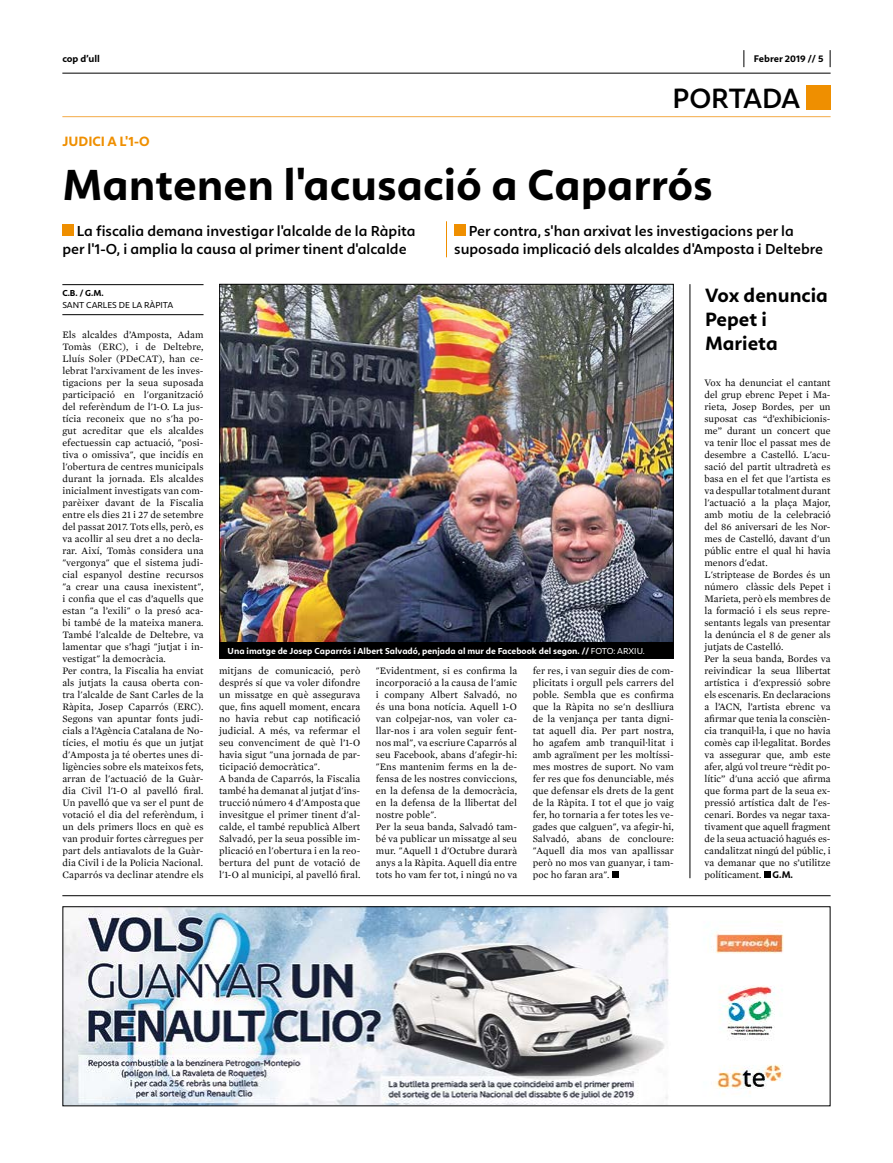
<style>
.page{position:relative;width:893px;height:1163px;background:#fff}
.page>*{position:absolute;margin:0;border:0;box-sizing:border-box;transform-origin:0 0}
.t1{font:700 45px "Calima";color:#000}
.t2{font:600 29px "Calima";letter-spacing:-.01em;color:#000}
.t3{font:700 20px/24px "Calima";color:#000}
.t4{font:600 15px/18px "Calima";color:#000}
.t5{font:700 14px "Calima";color:#ef8f00}
.t6{font:10px/12px "Mercury Text G1";letter-spacing:.01em;color:#000}
.t7{font:700 10px "Calima";color:#000}
.t8{font:700 9px "Calima";color:#fff}
.t9{font:9px "Calima";color:#000}
.t10{font:700 9px "Calima";color:#000}
.s1{font-weight:400}
.s2{font-family:"Calima";font-weight:700}
</style>
<div class="page">
<hr style="left:62px;top:73px;width:769px;height:1px;background:#000">
<svg style="left:743px;top:50px;width:1px;height:17px"></svg>
<svg style="left:830px;top:50px;width:1px;height:17px"></svg>
<div style="left:807px;top:86px;width:24px;height:24px;background:#ef8f00"></div>
<hr style="left:62px;top:116px;width:769px;height:1px;background:#f4ab47">
<img style="left:64px;top:908px;width:720px;height:196px">
<div style="left:62px;top:906px;width:769px;height:200px;border:1px solid #000"></div>
<hr style="left:62px;top:895px;width:769px;height:1px;background:#000">
<div style="left:62px;top:224px;width:12px;height:12px;background:#ef8f00"></div>
<div style="left:454px;top:224px;width:11px;height:12px;background:#ef8f00"></div>
<hr style="left:446px;top:221px;width:1px;height:36px;background:#ef8f00">
<div style="left:612px;top:871px;width:7px;height:7px;background:#000"></div>
<img style="left:221px;top:286px;width:451px;height:356px">
<div style="left:219px;top:642px;width:455px;height:16px;background:#000"></div>
<div style="left:764px;top:871px;width:6px;height:7px;background:#000"></div>
<hr style="left:689px;top:284px;width:1px;height:594px;background:#000">
<hr style="left:62px;top:314px;width:142px;height:1px;background:#000">
<hr style="left:62px;top:284px;width:142px;height:1px;background:#000">
<p class="t7" style="left:62px;top:53px;width:39px">cop d’ull</p>
<p class="t7" style="left:754px;top:53px;width:71px">Febrer 2019 // 5</p>
<h2 class="t2" style="left:672px;top:82px;width:129px">PORTADA</h2>
<h3 class="t5" style="left:62px;top:133px;width:89px">JUDICI A L'1-O</h3>
<h1 class="t1" style="left:62px;top:159px;width:652px">Mantenen l'acusació a Caparrós</h1>
<h3 class="t4" style="left:62px;top:222px;width:355px;text-indent:14px">La fiscalia demana investigar l'alcalde de la Ràpita per l'1-O, i amplia la causa al primer tinent d'alcalde</h3>
<h3 class="t4" style="left:454px;top:222px;width:370px;text-indent:14px">Per contra, s'han arxivat les investigacions per la suposada implicació dels alcaldes d'Amposta i Deltebre</h3>
<p class="t10" style="left:62px;top:288px;width:43px">C.B. / G.M.</p>
<p class="t9" style="left:62px;top:299px;width:112px">SANT CARLES DE LA RÀPITA</p>
<p class="t6" style="left:62px;top:328px;width:143px">Els alcaldes d’Amposta, Adam<br>Tomàs (ERC), i de Deltebre,<br>Lluís Soler (PDeCAT), han ce&shy;lebrat l’arxivament de les inves&shy;tigacions per la seua suposada participació en l'organització del referèndum de l'1-O. La jus&shy;tícia reconeix que no s'ha po&shy;gut acreditar que els alcaldes efectuessin cap actuació, "posi&shy;tiva o omissiva", que incidís en l'obertura de centres municipals durant la jornada. Els alcaldes inicialment investigats van com&shy;parèixer davant de la Fiscalia entre els dies 21 i 27 de setembre del passat 2017. Tots ells, però, es va acollir al seu dret a no decla&shy;rar. Així, Tomàs considera una "vergonya" que el sistema judi&shy;cial espanyol destine recursos "a crear una causa inexistent", i confia que el cas d’aquells que estan "a l’exili" o la presó aca&shy;bi també de la mateixa manera.<br>També l'alcalde de Deltebre, va lamentar que s’hagi "jutjat i in&shy;vestigat" la democràcia.<br>Per contra, la Fiscalia ha enviat als jutjats la causa oberta con&shy;tra l'alcalde de Sant Carles de la<br>Ràpita, Josep Caparrós (ERC).<br>Segons van apuntar fonts judi&shy;cials a l’Agència Catalana de No&shy;tícies, el motiu és que un jutjat d'Amposta ja té obertes unes di&shy;ligències sobre els mateixos fets, arran de l'actuació de la Guàr&shy;dia Civil l'1-O al pavelló firal.<br>Un pavelló que va ser el punt de votació el dia del referèndum, i un dels primers llocs en què es van produir fortes càrregues per part dels antiavalots de la Guàr&shy;dia Civil i de la Policia Nacional.<br>Caparrós va declinar atendre els</p>
<p class="t8" style="left:228px;top:646px;width:419px">Una imatge de Josep Caparrós i Albert Salvadó, penjada al mur de Facebook del segon. // <span class="s1">FOTO: ARXIU.</span></p>
<p class="t6" style="left:219px;top:664px;width:143px">mitjans de comunicació, però després sí que va voler difondre un missatge en què assegurava que, fins aquell moment, encara no havia rebut cap notificació judicial. A més, va refermar el seu convenciment de què l’1-O havia sigut "una jornada de par&shy;ticipació democràtica".<br>A banda de Caparrós, la Fiscalia també ha demanat al jutjat d'ins&shy;trucció número 4 d'Amposta que invesitgue el primer tinent d'al&shy;calde, el també republicà Albert<br>Salvadó, per la seua possible im&shy;plicació en l'obertura i en la reo&shy;bertura del punt de votació de l'1-O al municipi, al pavelló firal.</p>
<p class="t6" style="left:376px;top:664px;width:143px">"Evidentment, si es confirma la incorporació a la causa de l'amic i company Albert Salvadó, no és una bona notícia. Aquell 1-O van colpejar-nos, van voler ca&shy;llar-nos i ara volen seguir fent&shy;nos mal", va escriure Caparrós al seu Facebook, abans d'afegir-hi: "Ens mantenim ferms en la de&shy;fensa de les nostres conviccions, en la defensa de la democràcia, en la defensa de la llibertat del nostre poble".<br>Per la seua banda, Salvadó tam&shy;bé va publicar un missatge al seu mur. "Aquell 1 d'Octubre durarà anys a la Ràpita. Aquell dia entre tots ho vam fer tot, i ningú no va</p>
<p class="t6" style="left:533px;top:664px;width:143px;text-align:justify">fer res, i van seguir dies de com&shy;plicitats i orgull pels carrers del poble. Sembla que es confirma que la Ràpita no se'n deslliura de la venjança per tanta digni&shy;tat aquell dia. Per part nostra, ho agafem amb tranquil·litat i amb agraïment per les moltíssi&shy;mes mostres de suport. No vam fer res que fos denunciable, més que defensar els drets de la gent de la Ràpita. I tot el que jo vaig fer, ho tornaria a fer totes les ve&shy;gades que calguen", va afegir-hi, Salvadó, abans de concloure: "Aquell dia mos van apallissar però no mos van guanyar, i tam&shy;poc ho faran ara".</p>
<h3 class="t3" style="left:705px;top:283px;width:124px">Vox denuncia<br>Pepet i<br>Marieta</h3>
<p class="t6" style="left:704px;top:376px;width:128px">Vox ha denunciat el cantant del grup ebrenc Pepet i Ma&shy;rieta, Josep Bordes, per un suposat cas “d’exhibicionis&shy;me” durant un concert que va tenir lloc el passat mes de desembre a Castelló. L'acu&shy;sació del partit ultradretà es basa en el fet que l'artista es va despullar totalment durant l'actuació a la plaça Major, amb motiu de la celebració del 86 aniversari de les Nor&shy;mes de Castelló, davant d'un públic entre el qual hi havia menors d'edat.<br>L'striptease de Bordes és un número clàssic dels Pepet i<br>Marieta, però els membres de la formació i els seus repre&shy;sentants legals van presentar la denúncia el 8 de gener als jutjats de Castelló.<br>Per la seua banda, Bordes va reivindicar la seua llibertat artística i d'expressió sobre els escenaris. En declaracions a l’ACN, l’artista ebrenc va afirmar que tenia la conscièn&shy;cia tranquil·la, i que no havia comès cap il·legalitat. Bordes va assegurar que, amb este afer, algú vol treure “rèdit po&shy;lític” d'una acció que afirma que forma part de la seua ex&shy;pressió artística dalt de l'es&shy;cenari. Bordes va negar taxa&shy;tivament que aquell fragment de la seua actuació hagués es&shy;candalitzat ningú del públic, i va demanar que no s’utilitze políticament. <span class="s2">G.M.</span></p>
</div>
